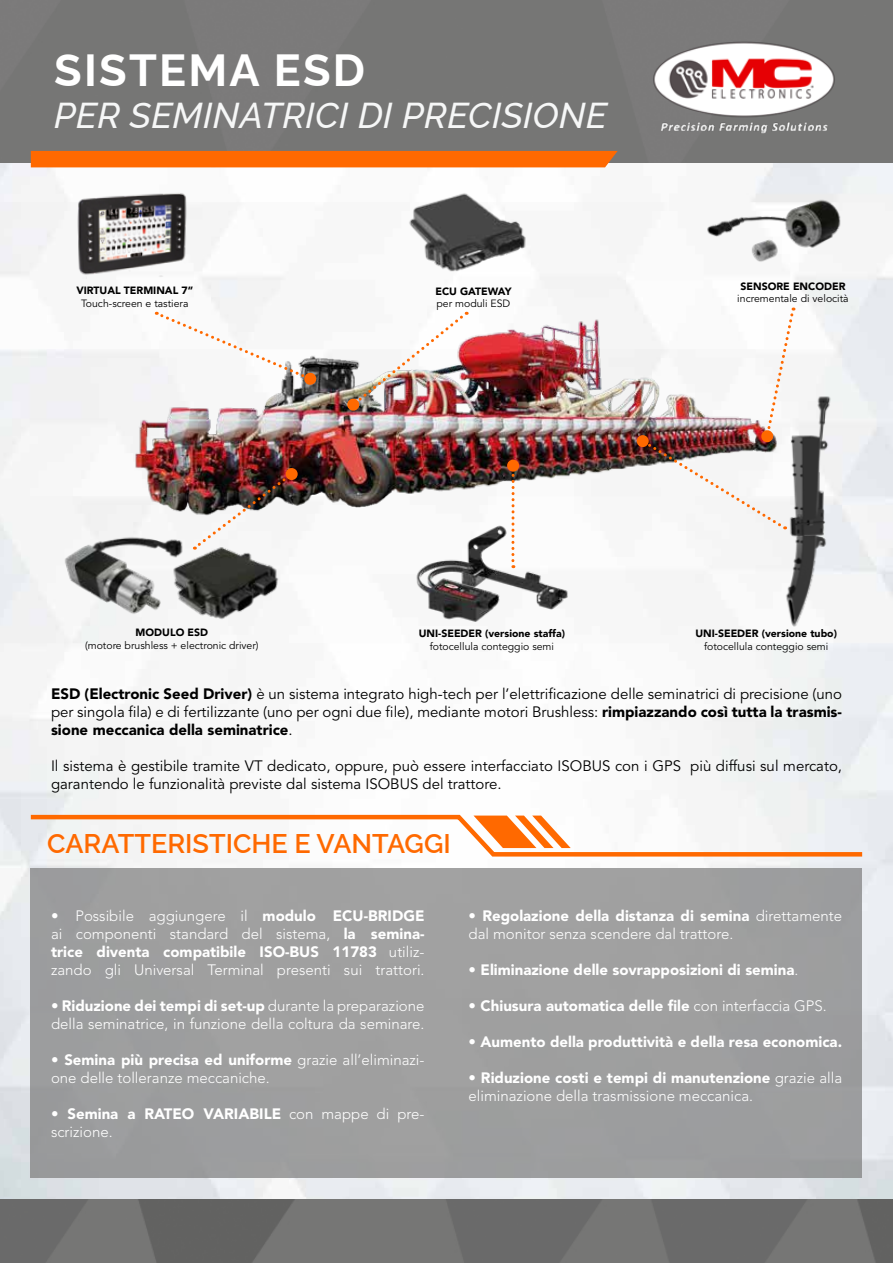
<style>
.page{position:relative;width:893px;height:1263px;background:#fff}
.page>*{position:absolute;margin:0;border:0;box-sizing:border-box;transform-origin:0 0}
.t1{font:700 45px "Raleway";letter-spacing:.05em;color:#fff}
.t2{font:italic 500 36px "Raleway";letter-spacing:.01em;color:#f6f7f7}
.t3{font:600 27px "Raleway";color:#ff6900}
.t4{font:300 15px/18px "Avenir LT Std";color:#fff}
.t5{font:15px/18px "Avenir LT Std";color:#000;text-align:justify}
.t6{font:900 15px "Avenir LT Std";color:#fff}
.t7{font:10.5px "Avenir LT Std";color:#000}
.t8{font:900 10.5px "Avenir LT Std";color:#000}
.s1{font-weight:900}
.s2{font-weight:300}
</style>
<div class="page">
<img style="left:0;top:162px;width:893px;height:1038px">
<div style="left:0;top:0;width:893px;height:162px;background:#767675"></div>
<img style="left:0;top:1200px;width:893px;height:63px">
<img style="left:647px;top:37px;width:193px;height:100px">
<img style="left:121px;top:304px;width:671px;height:228px">
<div style="left:31px;top:869px;width:831px;height:309px;background:#9e9f9f"></div>
<svg style="left:26px;top:813px;width:841px;height:46px"></svg>
<div style="left:31px;top:151px;width:587px;height:16px;background:#ff6900"></div>
<svg style="left:156px;top:312px;width:161px;height:74px"></svg>
<img style="left:66px;top:186px;width:124px;height:94px">
<img style="left:62px;top:529px;width:128px;height:89px">
<img style="left:170px;top:543px;width:112px;height:78px">
<img style="left:411px;top:523px;width:160px;height:101px">
<img style="left:777px;top:392px;width:63px;height:237px">
<img style="left:400px;top:186px;width:132px;height:88px">
<img style="left:703px;top:195px;width:146px;height:80px">
<img style="left:194px;top:472px;width:99px;height:78px">
<div style="left:286px;top:468px;width:12px;height:12px;background:#ff6900;border-radius:50%"></div>
<img style="left:346px;top:312px;width:121px;height:99px">
<svg style="left:511px;top:472px;width:4px;height:96px"></svg>
<div style="left:507px;top:460px;width:12px;height:12px;background:#ff6900;border-radius:50%"></div>
<img style="left:641px;top:308px;width:154px;height:221px">
<div style="left:637px;top:435px;width:12px;height:12px;background:#ff6900;border-radius:50%"></div>
<h1 class="t1" style="left:54px;top:34px;width:312px">SISTEMA ESD</h1>
<h2 class="t2" style="left:54px;top:86px;width:554px">PER SEMINATRICI DI PRECISIONE</h2>
<p class="t8" style="left:76px;top:284px;width:118px">VIRTUAL TERMINAL 7”</p>
<p class="t7" style="left:81px;top:297px;width:109px">Touch-screen e tastiera</p>
<p class="t8" style="left:435px;top:285px;width:78px">ECU GATEWAY</p>
<p class="t7" style="left:437px;top:298px;width:75px">per moduli ESD</p>
<p class="t8" style="left:740px;top:280px;width:106px">SENSORE ENCODER</p>
<p class="t7" style="left:737px;top:292px;width:113px">incrementale di velocità</p>
<p class="t8" style="left:136px;top:626px;width:74px">MODULO ESD</p>
<p class="t7" style="left:85px;top:639px;width:175px">(motore brushless + electronic driver)</p>
<p class="t8" style="left:419px;top:627px;width:148px">UNI-SEEDER (versione staffa)</p>
<p class="t7" style="left:430px;top:640px;width:126px">fotocellula conteggio semi</p>
<p class="t8" style="left:695px;top:627px;width:143px">UNI-SEEDER (versione tubo)</p>
<p class="t7" style="left:704px;top:640px;width:126px">fotocellula conteggio semi</p>
<p class="t5" style="left:51px;top:686px;width:792px"><span class="s1">ESD (Electronic Seed Driver)</span> è un sistema integrato high-tech per l’elettrificazione delle seminatrici di precisione (uno per singola fila) e di fertilizzante (uno per ogni due file), mediante motori Brushless: <span class="s1">rimpiazzando così tutta la trasmis&shy;sione meccanica della seminatrice</span>.</p>
<p class="t5" style="left:51px;top:758px;width:793px">Il sistema è gestibile tramite VT dedicato, oppure, può essere interfacciato ISOBUS con i GPS più diffusi sul mercato, garantendo le funzionalità previste dal sistema ISOBUS del trattore.</p>
<h3 class="t3" style="left:47px;top:822px;width:405px">CARATTERISTICHE E VANTAGGI</h3>
<p class="t4" style="left:51px;top:907px;width:375px;text-align:justify"><span class="s1">•</span> Possibile aggiungere il <span class="s1">modulo ECU-BRIDGE </span>ai componenti standard del sistema, <span class="s1">la semina&shy;trice diventa compatibile ISO-BUS 11783</span> utiliz&shy;zando gli Universal Terminal presenti sui trattori.</p>
<p class="t4" style="left:51px;top:997px;width:375px"><span class="s1">• Riduzione dei tempi di set-up</span> durante la preparazione della seminatrice, in funzione della coltura da seminare.</p>
<p class="t4" style="left:51px;top:1051px;width:375px"><span class="s1">• Semina più precisa ed uniforme</span> grazie all’eliminazi&shy;one delle tolleranze meccaniche.</p>
<p class="t4" style="left:51px;top:1105px;width:375px"><span class="s1">• Semina a RATEO VARIABILE</span> con mappe di pre&shy;scrizione.</p>
<p class="t4" style="left:469px;top:907px;width:375px"><span class="s1">• Regolazione della distanza di semina</span> direttamente dal monitor senza scendere dal trattore.</p>
<p class="t6" style="left:469px;top:960px;width:331px">• Eliminazione delle sovrapposizioni di semina<span class="s2">.</span></p>
<p class="t6" style="left:469px;top:996px;width:360px">• Chiusura automatica delle file <span class="s2">con interfaccia GPS.</span></p>
<p class="t6" style="left:469px;top:1032px;width:375px">• Aumento della produttività e della resa economica.</p>
<p class="t4" style="left:469px;top:1069px;width:375px"><span class="s1">• Riduzione costi e tempi di manutenzione</span> grazie alla eliminazione della trasmissione meccanica.</p>
</div>
